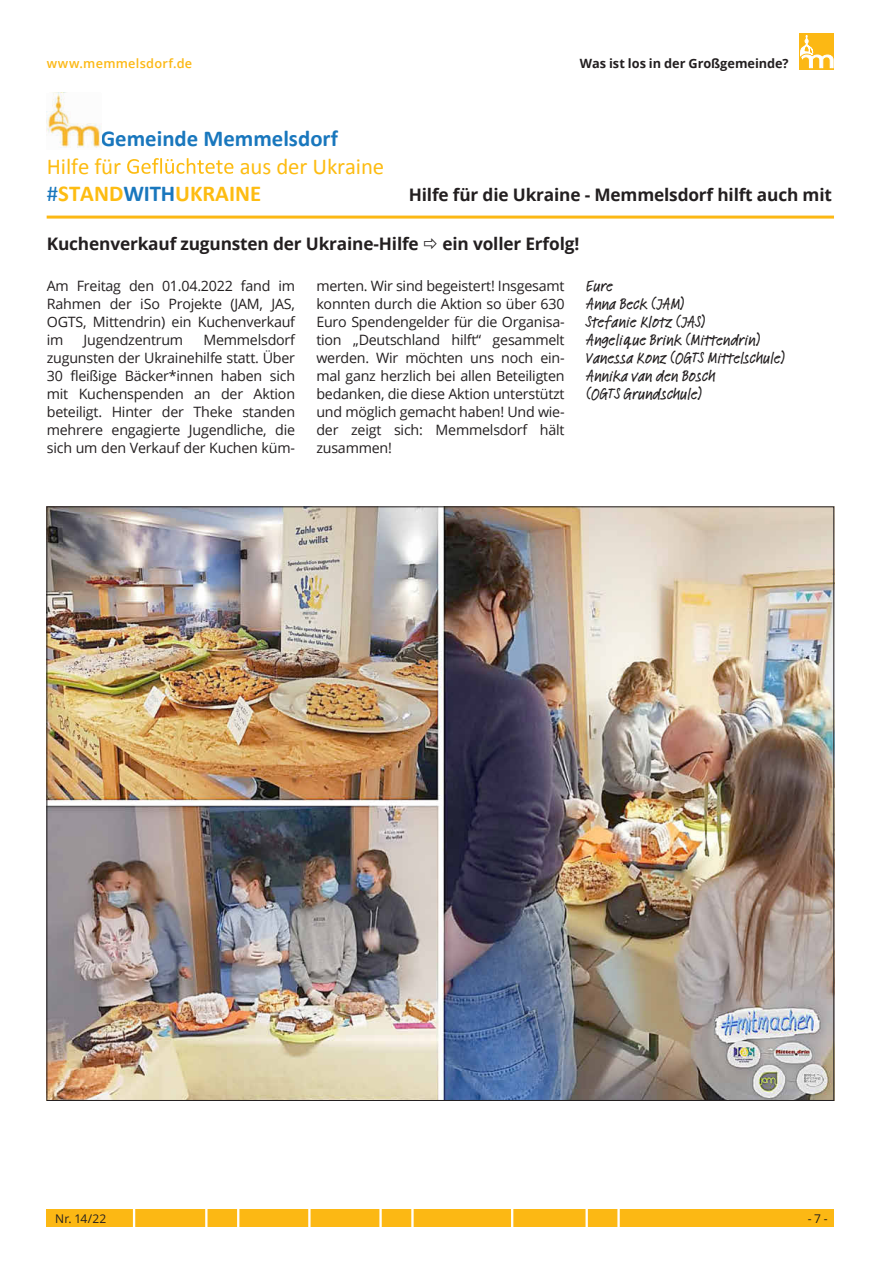
<style>
.page{position:relative;width:881px;height:1263px;background:#fff}
.page>*{position:absolute;margin:0;border:0;box-sizing:border-box;transform-origin:0 0}
.t1{font:22.8px "Mbrtcm Calibri";letter-spacing:-.005em;color:#fdbc12}
.t2{font:700 22.8px "Kfcjht Calibri";color:#1977bd}
.t3{font:700 22.8px "Kfcjht Calibri";color:#fdbc12}
.t4{font:700 17.25px "Open Sans";letter-spacing:-.01em;color:#231f20}
.t5{font:500 16.5px/18px "Linotype Feltpen";letter-spacing:-.015em;color:#231f20}
.t6{font:14.25px/18px "Open Sans";letter-spacing:-.015em;color:#231f20;text-align:justify}
.t7{font:700 12.75px "Open Sans";color:#231f20}
.t8{font:600 12.75px "Open Sans";letter-spacing:.02em;color:#fcb814}
.t9{font:12px "Open Sans";color:#231f20}
.s1{font-family:"Mbrtcm Calibri";font-weight:400;color:#1977bd}
.s2{color:#1977bd}
</style>
<div class="page">
<svg style="left:799px;top:34px;width:34px;height:36px"></svg>
<svg style="left:799px;top:35px;width:34px;height:33px"></svg>
<div style="left:47px;top:1210px;width:786px;height:17px;background:#fcb814"></div>
<svg style="left:133px;top:1210px;width:2px;height:17px"></svg>
<svg style="left:205px;top:1210px;width:2px;height:17px"></svg>
<svg style="left:237px;top:1210px;width:2px;height:17px"></svg>
<svg style="left:308px;top:1210px;width:2px;height:17px"></svg>
<svg style="left:379px;top:1210px;width:2px;height:17px"></svg>
<svg style="left:411px;top:1210px;width:2px;height:17px"></svg>
<svg style="left:511px;top:1210px;width:2px;height:17px"></svg>
<svg style="left:585px;top:1210px;width:2px;height:17px"></svg>
<svg style="left:617px;top:1210px;width:2px;height:17px"></svg>
<svg style="left:127px;top:158px;width:106px;height:16px"></svg>
<img style="left:47px;top:93px;width:54px;height:55px">
<hr style="left:47px;top:216px;width:786px;height:3px;background:#fcb814">
<img style="left:49px;top:509px;width:782px;height:590px">
<p class="t8" style="left:47px;top:55px;width:147px">www.memmelsdorf.de</p>
<p class="t7" style="left:579px;top:54px;width:210px">Was ist los in der Großgemeinde?</p>
<h1 class="t2" style="left:101px;top:130px;width:238px">Gemeinde Memmelsdorf</h1>
<h1 class="t1" style="left:47px;top:158px;width:76px">Hilfe für</h1>
<h1 class="t1" style="left:239px;top:158px;width:146px">aus der Ukraine</h1>
<h1 class="t3" style="left:47px;top:186px;width:216px"><span class="s1">#</span>STAND<span class="s2">WITH</span>UKRAINE</h1>
<p class="t4" style="left:408px;top:182px;width:424px">Hilfe für die Ukraine - Memmelsdorf hilft auch mit</p>
<p class="t4" style="left:47px;top:231px;width:373px">Kuchenverkauf zugunsten der Ukraine-Hilfe</p>
<p class="t4" style="left:442px;top:231px;width:138px">ein voller Erfolg!</p>
<p class="t6" style="left:47px;top:276px;width:250px">Am Freitag den 01.04.2022 fand im Rahmen der iSo Projekte (JAM, JAS, OGTS, Mittendrin) ein Kuchenverkauf im</p>
<p class="t6" style="left:316px;top:276px;width:250px">merten. Wir sind begeistert! Insgesamt konnten durch die Aktion so über 630<br>Euro Spendengelder für die Organisa&shy;tion „Deutschland hilft“ gesammelt werden. Wir möchten uns noch ein&shy;mal ganz herzlich bei allen Beteiligten bedanken, die diese Aktion unterstützt und möglich gemacht haben! Und wie&shy;der zeigt sich: Memmelsdorf hält zusammen!</p>
<p class="t5" style="left:585px;top:276px;width:200px">Eure<br>Anna Beck (JAM)<br>Stefanie Klotz (JAS)<br>Angelique Brink (Mittendrin)<br>Vanessa Konz (OGTS Mittelschule)<br>Annika van den Bosch<br>(OGTS Grundschule)</p>
<p class="t6" style="left:47px;top:330px;width:250px;text-indent:156px">Memmelsdorf zugunsten der Ukrainehilfe statt. Über 30 fleißige Bäcker*innen haben sich mit Kuchenspenden an der Aktion beteiligt. Hinter der Theke standen mehrere engagierte Jugendliche, die sich um den Verkauf der Kuchen küm-</p>
<p class="t6" style="left:84px;top:330px;width:101px">Jugendzentrum</p>
<p class="t9" style="left:55px;top:1211px;width:52px">Nr. 14/22</p>
<p class="t9" style="left:807px;top:1211px;width:22px">- 7 -</p>
</div>
